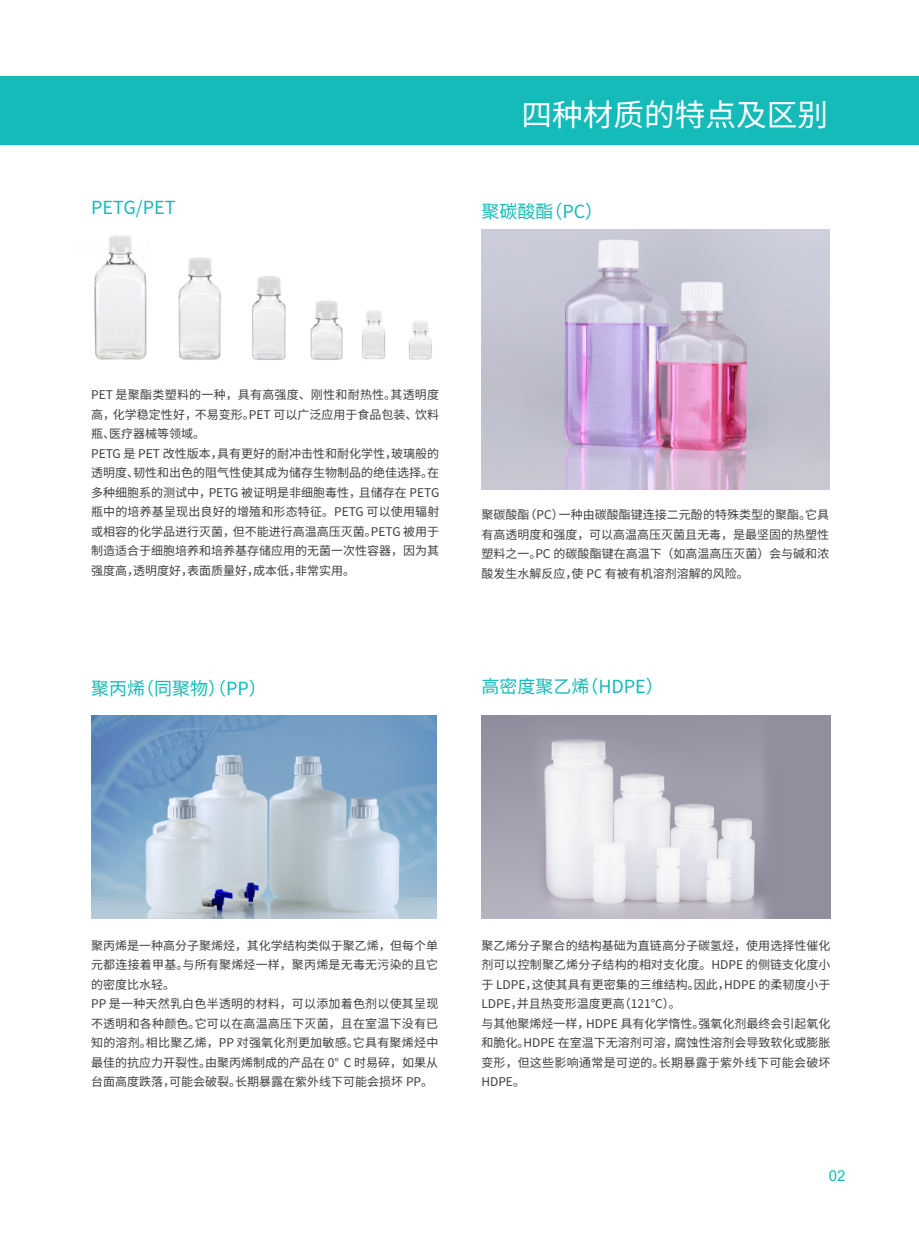
<style>
.page{position:relative;width:919px;height:1238px;background:#fff}
.page>*{position:absolute;margin:0;border:0;box-sizing:border-box;transform-origin:0 0}
.t1{font:30.6px "Source Han Sans CN";color:#fff}
.t2{font:18px "Source Han Sans CN";color:#15bbb8}
.t3{font:15px "Arial";color:#15bbb8}
.t4{font:12px/19.5px "Source Han Sans CN";color:#3e3e3f}
</style>
<div class="page">
<div style="left:0;top:77px;width:918px;height:68px;background:#15bbb8"></div>
<img style="left:94px;top:235px;width:338px;height:125px">
<img style="left:91px;top:715px;width:345px;height:203px">
<img style="left:481px;top:715px;width:280px;height:203px">
<div style="left:761px;top:715px;width:69px;height:203px;background:#918e9e"></div>
<img style="left:481px;top:229px;width:348px;height:260px">
<h1 class="t1" style="left:521px;top:97px;width:308px">四种材质的特点及区别</h1>
<h2 class="t2" style="left:91px;top:197px;width:86px">PETG/PET</h2>
<h2 class="t2" style="left:481px;top:201px;width:123px">聚碳酸酯（PC）</h2>
<p class="t4" style="left:91px;top:385px;width:350px">PET 是聚酯类塑料的一种，具有高强度、刚性和耐热性。其透明度高，化学稳定性好，不易变形。PET 可以广泛应用于食品包装、饮料瓶、医疗器械等领域。<br>PETG 是 PET 改性版本，具有更好的耐冲击性和耐化学性，玻璃般的透明度、韧性和出色的阻气性使其成为储存生物制品的绝佳选择。在多种细胞系的测试中，PETG 被证明是非细胞毒性，且储存在 PETG瓶中的培养基呈现出良好的增殖和形态特征。PETG 可以使用辐射或相容的化学品进行灭菌，但不能进行高温高压灭菌。PETG 被用于制造适合于细胞培养和培养基存储应用的无菌一次性容器，因为其强度高，透明度好，表面质量好，成本低，非常实用。</p>
<p class="t4" style="left:481px;top:505px;width:349px;text-align:justify">聚碳酸酯（PC）一种由碳酸酯键连接二元酚的特殊类型的聚酯。它具有高透明度和强度，可以高温高压灭菌且无毒，是最坚固的热塑性塑料之一。PC 的碳酸酯键在高温下（如高温高压灭菌）会与碱和浓酸发生水解反应，使 PC 有被有机溶剂溶解的风险。</p>
<h2 class="t2" style="left:91px;top:678px;width:177px">聚丙烯（同聚物）（PP）</h2>
<h2 class="t2" style="left:481px;top:675px;width:184px">高密度聚乙烯（HDPE）</h2>
<p class="t4" style="left:91px;top:935px;width:349px">聚丙烯是一种高分子聚烯烃，其化学结构类似于聚乙烯，但每个单元都连接着甲基。与所有聚烯烃一样，聚丙烯是无毒无污染的且它的密度比水轻。<br>PP 是一种天然乳白色半透明的材料，可以添加着色剂以使其呈现不透明和各种颜色。它可以在高温高压下灭菌，且在室温下没有已知的溶剂。相比聚乙烯，PP 对强氧化剂更加敏感。它具有聚烯烃中最佳的抗应力开裂性。由聚丙烯制成的产品在 0° C 时易碎，如果从台面高度跌落，可能会破裂。长期暴露在紫外线下可能会损坏 PP。</p>
<p class="t4" style="left:481px;top:935px;width:351px">聚乙烯分子聚合的结构基础为直链高分子碳氢烃，使用选择性催化剂可以控制聚乙烯分子结构的相对支化度。HDPE 的侧链支化度小于 LDPE，这使其具有更密集的三维结构。因此，HDPE 的柔韧度小于<br>LDPE，并且热变形温度更高（121°C）。<br>与其他聚烯烃一样，HDPE 具有化学惰性。强氧化剂最终会引起氧化和脆化。HDPE 在室温下无溶剂可溶，腐蚀性溶剂会导致软化或膨胀变形，但这些影响通常是可逆的。长期暴露于紫外线下可能会破坏<br>HDPE。</p>
<p class="t3" style="left:828px;top:1165px;width:18px">02</p>
</div>
